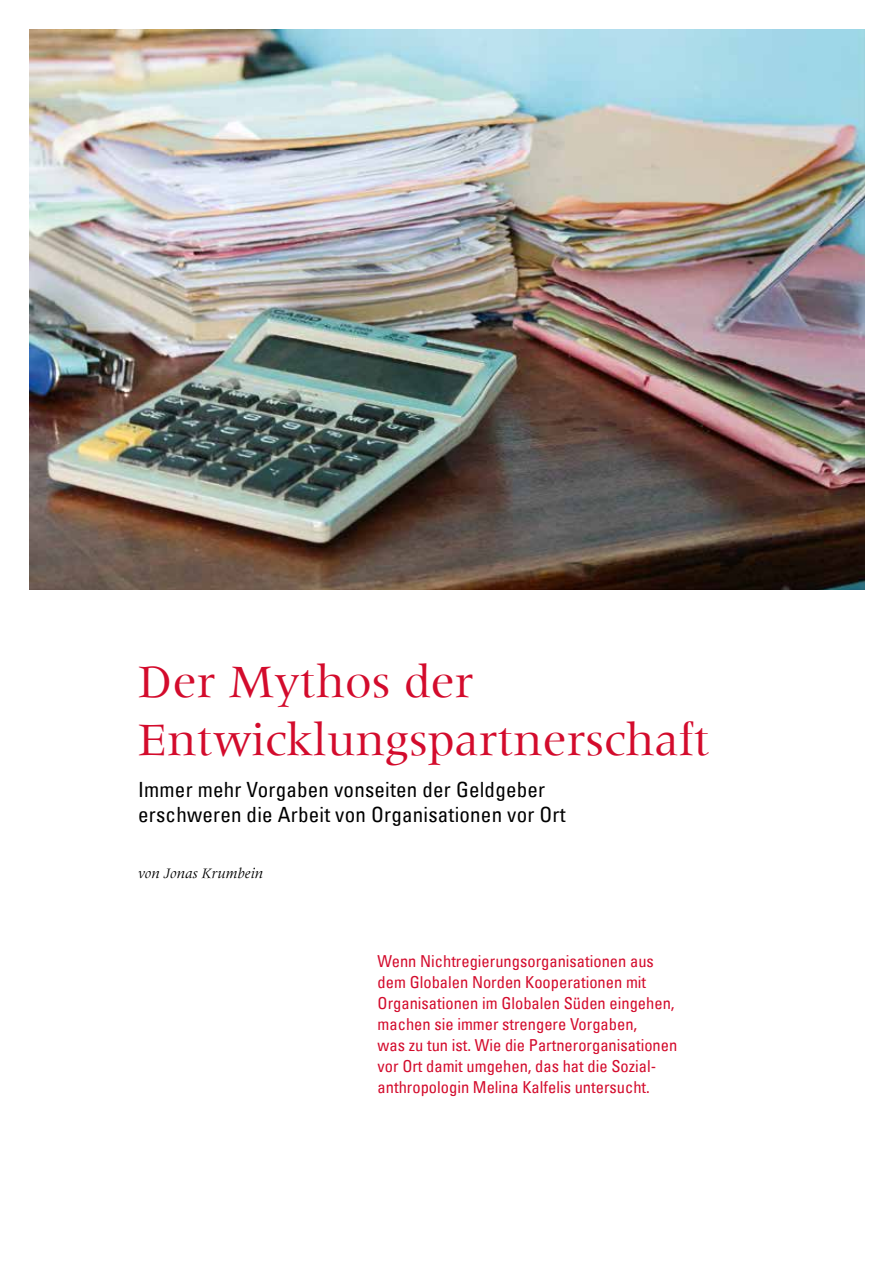
<style>
.page{position:relative;width:893px;height:1263px;background:#fff}
.page>*{position:absolute;margin:0;border:0;box-sizing:border-box;transform-origin:0 0}
.t1{font:48px/57.6px "Meridien";color:#d30b2c}
.t2{font:condensed 21px/25.2px "Univers Com 57";letter-spacing:.01em;color:#000}
.t3{font:condensed 16.5px/21px "Univers Com 57";color:#d30b2c}
.t4{font:italic 15px "Meridien Com";color:#000}
</style>
<div class="page">
<img style="left:30px;top:30px;width:834px;height:559px">
<h1 class="t1" style="left:138px;top:653px;width:573px">Der Mythos der<br>Entwicklungspartnerschaft</h1>
<p class="t2" style="left:138px;top:776px;width:429px">Immer mehr Vorgaben vonseiten der Geldgeber erschweren die Arbeit von Organisationen vor Ort</p>
<p class="t4" style="left:138px;top:865px;width:127px">von Jonas Krumbein</p>
<p class="t3" style="left:378px;top:950px;width:301px">Wenn Nichtregierungsorganisationen aus dem Globalen Norden Kooperationen mit Organisationen im Globalen Süden eingehen, machen sie immer strengere Vorgaben,<br>was zu tun ist. Wie die Partnerorganisationen vor Ort damit umgehen, das hat die Sozial&shy;anthropologin Melina Kalfelis untersucht.</p>
</div>
